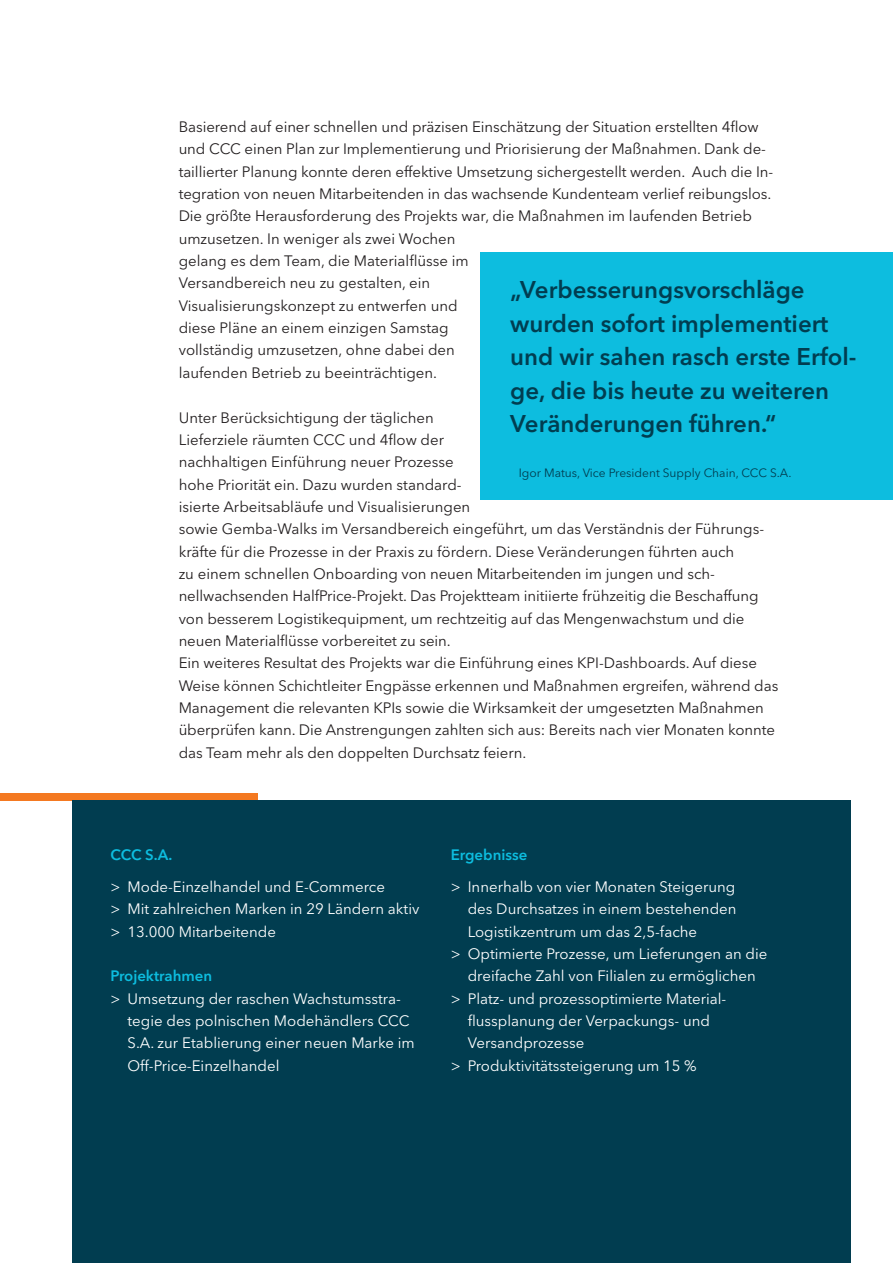
<style>
.page{position:relative;width:893px;height:1263px;background:#fff}
.page>*{position:absolute;margin:0;border:0;box-sizing:border-box;transform-origin:0 0}
.t1{font:600 24px/33.5px "Avenir Next LT Pro";color:#013d50}
.t2{font:15px/22.4px "Avenir Next LT Pro";letter-spacing:-.005em;color:#231f20}
.t3{font:15px/22.4px "Avenir Next LT Pro";color:#fff}
.t4{font:600 15px "Avenir Next LT Pro";color:#0dbddf}
.t5{font:12px "Avenir Next LT Pro";color:#013d50}
</style>
<div class="page">
<div style="left:0;top:794px;width:257px;height:7px;background:#f47921"></div>
<div style="left:72px;top:801px;width:778px;height:462px;background:#013d50"></div>
<div style="left:480px;top:252px;width:413px;height:247px;background:#0dbddf"></div>
<p class="t2" style="left:179px;top:116px;width:596px">Basierend auf einer schnellen und präzisen Einschätzung der Situation erstellten 4flow und CCC einen Plan zur Implementierung und Priorisierung der Maßnahmen. Dank de&shy;taillierter Planung konnte deren effektive Umsetzung sichergestellt werden. Auch die In&shy;tegration von neuen Mitarbeitenden in das wachsende Kundenteam verlief reibungslos.<br>Die größte Herausforderung des Projekts war, die Maßnahmen im laufenden Betrieb umzusetzen. In weniger als zwei Wochen<br>gelang es dem Team, die Materialflüsse im<br>Versandbereich neu zu gestalten, ein<br>Visualisierungskonzept zu entwerfen und<br>diese Pläne an einem einzigen Samstag<br>vollständig umzusetzen, ohne dabei den<br>laufenden Betrieb zu beeinträchtigen.</p>
<p class="t2" style="left:179px;top:406px;width:601px">Unter Berücksichtigung der täglichen<br>Lieferziele räumten CCC und 4flow der<br>nachhaltigen Einführung neuer Prozesse<br>hohe Priorität ein. Dazu wurden standard-<br>isierte Arbeitsabläufe und Visualisierungen<br>sowie Gemba-Walks im Versandbereich eingeführt, um das Verständnis der Führungs&shy;kräfte für die Prozesse in der Praxis zu fördern. Diese Veränderungen führten auch<br>zu einem schnellen Onboarding von neuen Mitarbeitenden im jungen und sch&shy;nellwachsenden HalfPrice-Projekt. Das Projektteam initiierte frühzeitig die Beschaffung von besserem Logistikequipment, um rechtzeitig auf das Mengenwachstum und die neuen Materialflüsse vorbereitet zu sein.<br>Ein weiteres Resultat des Projekts war die Einführung eines KPI-Dashboards. Auf diese Weise können Schichtleiter Engpässe erkennen und Maßnahmen ergreifen, während das Management die relevanten KPIs sowie die Wirksamkeit der umgesetzten Maßnahmen überprüfen kann. Die Anstrengungen zahlten sich aus: Bereits nach vier Monaten konnte das Team mehr als den doppelten Durchsatz feiern.</p>
<h1 class="t1" style="left:510px;top:273px;width:348px">„Verbesserungsvorschläge wurden sofort implementiert und wir sahen rasch erste Erfol&shy;ge, die bis heute zu weiteren<br>Veränderungen führen.“</h1>
<p class="t5" style="left:519px;top:466px;width:274px">Igor Matus, Vice President Supply Chain, CCC S.A.</p>
<p class="t4" style="left:111px;top:845px;width:63px">CCC S.A.</p>
<p class="t3" style="left:111px;top:875px;width:310px">&gt; Mode-Einzelhandel und E-Commerce<br>&gt; Mit zahlreichen Marken in 29 Ländern aktiv &gt; 13.000 Mitarbeitende</p>
<p class="t4" style="left:111px;top:967px;width:103px">Projektrahmen</p>
<p class="t3" style="left:128px;top:987px;width:289px;text-indent:-17px">&gt; Umsetzung der raschen Wachstumsstra&shy;tegie des polnischen Modehändlers CCC S.A. zur Etablierung einer neuen Marke im Off-Price-Einzelhandel</p>
<p class="t4" style="left:451px;top:845px;width:78px">Ergebnisse</p>
<p class="t3" style="left:451px;top:875px;width:286px">&gt; Innerhalb von vier Monaten Steigerung</p>
<p class="t3" style="left:468px;top:898px;width:270px">des Durchsatzes in einem bestehenden</p>
<p class="t3" style="left:468px;top:920px;width:231px">Logistikzentrum um das 2,5-fache</p>
<p class="t3" style="left:451px;top:942px;width:318px">&gt; Optimierte Prozesse, um Lieferungen an die</p>
<p class="t3" style="left:468px;top:965px;width:289px">dreifache Zahl von Filialen zu ermöglichen</p>
<p class="t3" style="left:451px;top:987px;width:277px">&gt; Platz- und prozessoptimierte Material-</p>
<p class="t3" style="left:468px;top:1010px;width:244px">flussplanung der Verpackungs- und</p>
<p class="t3" style="left:468px;top:1032px;width:118px">Versandprozesse</p>
<p class="t3" style="left:451px;top:1054px;width:248px">&gt; Produktivitätssteigerung um 15 %</p>
</div>
